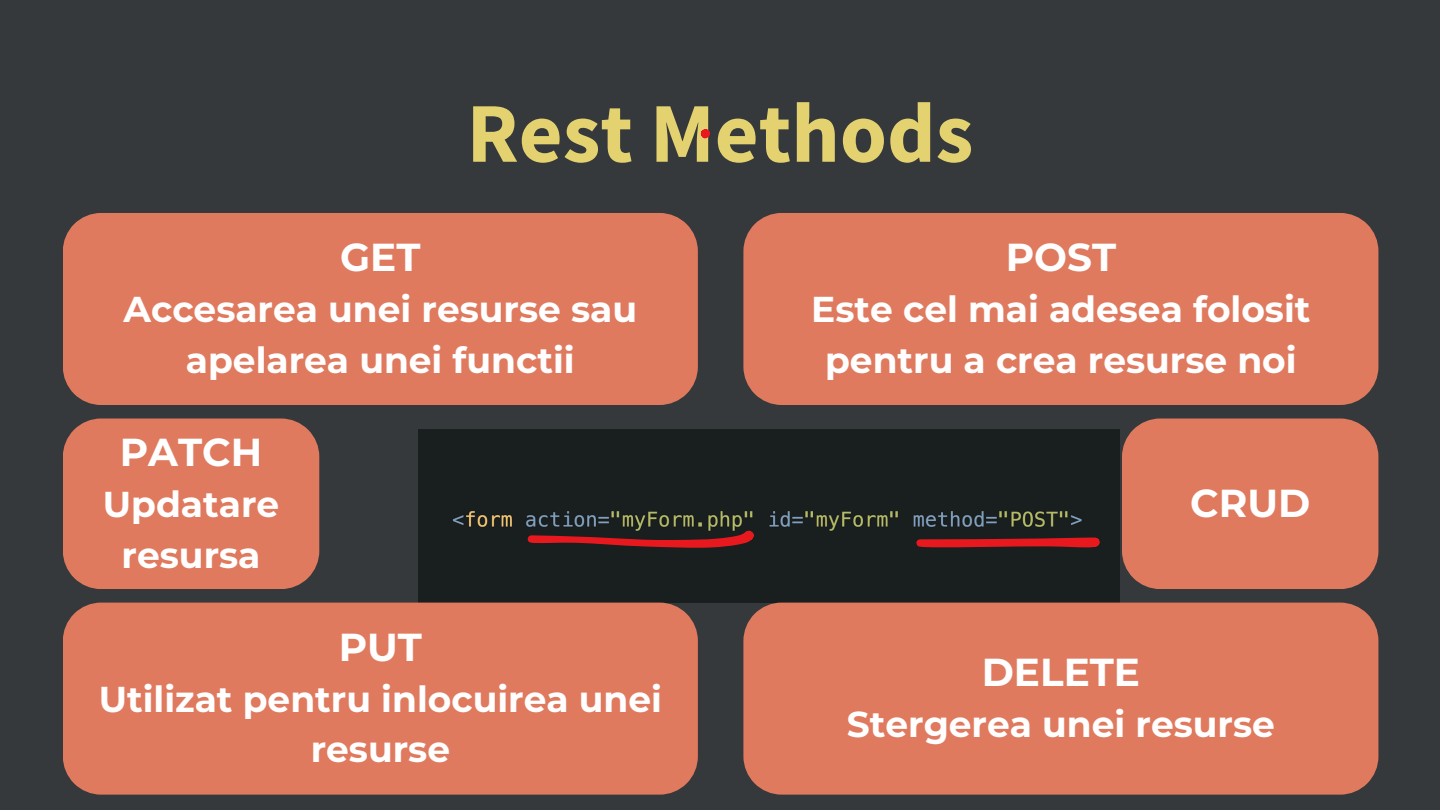
<style>
.page{position:relative;width:1440px;height:810px;background:#36393b}
.page>*{position:absolute;margin:0;border:0;box-sizing:border-box;transform-origin:0 0}
.t1{font:700 85px "Source Sans Pro";color:#e3d26f}
.t2{font:700 39px "Montserrat";color:#fff}
.t3{font:700 36px/50.2px "Montserrat";color:#fff;text-align:center}
</style>
<div class="page">
<div style="left:418px;top:429px;width:702px;height:173px;background:#191e1e"></div>
<svg style="left:528px;top:531px;width:226px;height:17px;background:#721b1e"></svg>
<svg style="left:916px;top:538px;width:184px;height:9px;background:#ce191e"></svg>
<svg style="left:701px;top:129px;width:9px;height:9px"></svg>
<div style="left:63px;top:213px;width:635px;height:192px;background:#e07a5f"></div>
<div style="left:743px;top:213px;width:635px;height:192px;background:#e07a5f"></div>
<div style="left:63px;top:603px;width:635px;height:192px;background:#e07a5f"></div>
<div style="left:743px;top:603px;width:635px;height:192px;background:#e07a5f"></div>
<div style="left:63px;top:419px;width:256px;height:170px;background:#e07a5f"></div>
<div style="left:1122px;top:419px;width:256px;height:170px;background:#e07a5f"></div>
<h1 class="t1" style="left:467px;top:78px;width:508px">Rest Methods</h1>
<p class="t2" style="left:340px;top:234px;width:82px">GET</p>
<p class="t3" style="left:124px;top:284px;width:515px">Accesarea unei resurse sau apelarea unei functii</p>
<p class="t2" style="left:1006px;top:234px;width:112px">POST</p>
<p class="t3" style="left:811px;top:284px;width:501px">Este cel mai adesea folosit pentru a crea resurse noi</p>
<p class="t2" style="left:120px;top:429px;width:144px">PATCH</p>
<p class="t3" style="left:103px;top:479px;width:178px">Updatare resursa</p>
<p class="t2" style="left:1190px;top:479px;width:122px">CRUD</p>
<p class="t2" style="left:339px;top:623px;width:85px">PUT</p>
<p class="t3" style="left:99px;top:674px;width:565px">Utilizat pentru inlocuirea unei resurse</p>
<h2 class="t2" style="left:982px;top:649px;width:160px">DELETE</h2>
<p class="t3" style="left:847px;top:699px;width:430px">Stergerea unei resurse</p>
</div>
